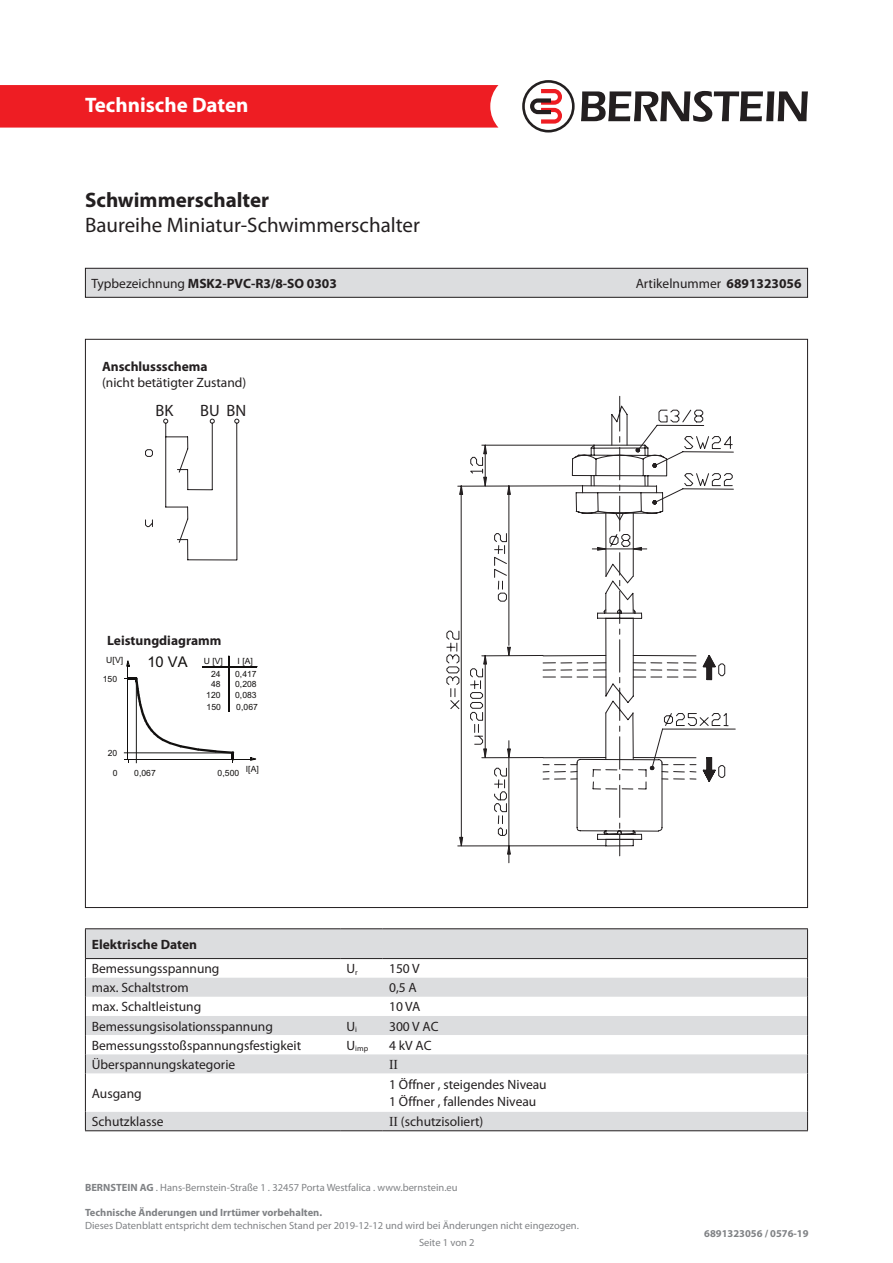
<style>
.page{position:relative;width:893px;height:1263px;background:#fff}
.page>*{position:absolute;margin:0;border:0;box-sizing:border-box;transform-origin:0 0}
.t1{font:21px "Myriad Pro";color:#231f20}
.t2{font:700 21px "Myriad Pro";color:#231f20}
.t3{font:700 21px "Myriad Pro";color:#fff}
.t4{font:16.5px "Myriad Pro";color:#231f20}
.t5{font:14.7px "Arial";color:#110f0e}
.t6{font:13.5px/16.2px "Myriad Pro";color:#231f20}
.t7{font:700 13.5px "Myriad Pro";color:#231f20}
.t8{font:13.5px "Times New Roman";color:#231f20}
.t9{font:10.5px "Myriad Pro";color:#808285}
.t10{font:700 10.5px "Myriad Pro";color:#808285}
.t11{font:8.55px "Arial";letter-spacing:-.005em;color:#110f0e}
.t12{font:7.8px "Myriad Pro";color:#231f20}
.s1{font-weight:400}
.s2{font-weight:700}
.s3{font-family:"Times New Roman"}
</style>
<div class="page">
<div style="left:0;top:85px;width:498px;height:43px;background:#ee1d23"></div>
<svg style="left:581px;top:91px;width:227px;height:31px"></svg>
<svg style="left:522px;top:80px;width:53px;height:53px"></svg>
<svg style="left:145px;top:418px;width:95px;height:142px"></svg>
<hr style="left:508px;top:741px;width:1px;height:122px;background:#231f20">
<svg style="left:446px;top:409px;width:288px;height:445px"></svg>
<hr style="left:203px;top:666px;width:54px;height:1px;background:#110f0e">
<hr style="left:228px;top:656px;width:1px;height:55px;background:#110f0e">
<hr style="left:128px;top:759px;width:127px;height:1px;background:#110f0e">
<hr style="left:124px;top:752px;width:108px;height:1px;background:#191917">
<hr style="left:127px;top:661px;width:1px;height:98px;background:#110f0e">
<svg style="left:126px;top:661px;width:4px;height:6px"></svg>
<svg style="left:250px;top:757px;width:6px;height:4px"></svg>
<svg style="left:125px;top:677px;width:109px;height:86px"></svg>
<div style="left:85px;top:268px;width:722px;height:29px;background:#dcdddf"></div>
<div style="left:85px;top:268px;width:723px;height:30px;border:1px solid #231f20"></div>
<div style="left:86px;top:1112px;width:721px;height:18px;background:#dcdddf"></div>
<svg style="left:86px;top:1073px;width:721px;height:1px"></svg>
<hr style="left:807px;top:1073px;width:1px;height:39px;background:#231f20">
<hr style="left:85px;top:928px;width:255px;height:1px;background:#231f20">
<hr style="left:340px;top:928px;width:43px;height:1px;background:#231f20">
<hr style="left:383px;top:928px;width:425px;height:1px;background:#231f20">
<svg style="left:85px;top:929px;width:723px;height:144px"></svg>
<hr style="left:85px;top:958px;width:255px;height:1px;background:#231f20">
<hr style="left:340px;top:958px;width:43px;height:1px;background:#231f20">
<hr style="left:383px;top:958px;width:425px;height:1px;background:#231f20">
<svg style="left:85px;top:1112px;width:1px;height:18px"></svg>
<svg style="left:807px;top:1112px;width:1px;height:18px"></svg>
<hr style="left:85px;top:1130px;width:255px;height:1px;background:#231f20">
<hr style="left:340px;top:1130px;width:43px;height:1px;background:#231f20">
<hr style="left:383px;top:1130px;width:425px;height:1px;background:#231f20">
<hr style="left:85px;top:1073px;width:1px;height:39px;background:#231f20">
<h1 class="t3" style="left:85px;top:91px;width:165px">Technische Daten</h1>
<p class="t2" style="left:85px;top:186px;width:186px">Schwimmerschalter</p>
<p class="t1" style="left:85px;top:212px;width:336px">Baureihe Miniatur-Schwimmerschalter</p>
<p class="t7" style="left:91px;top:274px;width:247px"><span class="s1">Typbezeichnung</span> MSK2-PVC-R3/8-SO 0303</p>
<p class="t6" style="left:636px;top:275px;width:167px">Artikelnummer <span class="s2">6891323056</span></p>
<p class="t6" style="left:102px;top:358px;width:146px"><span class="s2">Anschlussschema<br></span>(nicht betätigter Zustand)</p>
<p class="t4" style="left:156px;top:401px;width:19px">BK</p>
<p class="t4" style="left:200px;top:401px;width:48px">BU BN</p>
<p class="t7" style="left:107px;top:631px;width:116px">Leistungdiagramm</p>
<p class="t11" style="left:106px;top:654px;width:18px">U[V]</p>
<p class="t5" style="left:147px;top:652px;width:42px">10 VA</p>
<p class="t11" style="left:103px;top:673px;width:16px">150</p>
<p class="t11" style="left:108px;top:747px;width:11px">20</p>
<p class="t11" style="left:204px;top:655px;width:21px">U [V]</p>
<p class="t11" style="left:237px;top:655px;width:17px">I [A]</p>
<p class="t11" style="left:211px;top:668px;width:11px">24</p>
<p class="t11" style="left:235px;top:668px;width:23px">0,417</p>
<p class="t11" style="left:211px;top:678px;width:11px">48</p>
<p class="t11" style="left:235px;top:678px;width:23px">0,208</p>
<p class="t11" style="left:206px;top:690px;width:16px">120</p>
<p class="t11" style="left:235px;top:690px;width:23px">0,083</p>
<p class="t11" style="left:207px;top:701px;width:16px">150</p>
<p class="t11" style="left:236px;top:701px;width:23px">0,067</p>
<p class="t11" style="left:246px;top:763px;width:14px">I[A]</p>
<p class="t11" style="left:113px;top:767px;width:6px">0</p>
<p class="t11" style="left:218px;top:767px;width:23px">0,500</p>
<p class="t11" style="left:134px;top:767px;width:23px">0,067</p>
<p class="t7" style="left:92px;top:935px;width:107px">Elektrische Daten</p>
<p class="t6" style="left:92px;top:960px;width:129px">Bemessungsspannung</p>
<p class="t6" style="left:347px;top:960px;width:13px">U<sub>r</sub></p>
<p class="t6" style="left:389px;top:960px;width:32px">150 V</p>
<p class="t6" style="left:92px;top:979px;width:98px">max. Schaltstrom</p>
<p class="t6" style="left:389px;top:979px;width:29px">0,5 A</p>
<p class="t6" style="left:92px;top:999px;width:111px">max. Schaltleistung</p>
<p class="t6" style="left:389px;top:999px;width:33px">10 VA</p>
<p class="t6" style="left:92px;top:1018px;width:183px">Bemessungsisolationsspannung</p>
<p class="t6" style="left:347px;top:1018px;width:12px">U<sub>i</sub></p>
<p class="t6" style="left:389px;top:1018px;width:51px">300 V AC</p>
<p class="t6" style="left:92px;top:1037px;width:211px">Bemessungsstoßspannungsfestigkeit</p>
<p class="t12" style="left:347px;top:1044px;width:23px"><sup>U</sup>imp</p>
<p class="t6" style="left:389px;top:1037px;width:44px">4 kV AC</p>
<p class="t6" style="left:92px;top:1056px;width:145px">Überspannungskategorie</p>
<p class="t8" style="left:389px;top:1054px;width:10px">II</p>
<p class="t6" style="left:92px;top:1085px;width:51px">Ausgang</p>
<p class="t6" style="left:389px;top:1077px;width:159px">1 Öffner , steigendes Niveau<br>1 Öffner , fallendes Niveau</p>
<p class="t6" style="left:92px;top:1113px;width:73px">Schutzklasse</p>
<p class="t6" style="left:389px;top:1113px;width:96px"><span class="s3">II</span> (schutzisoliert)</p>
<p class="t9" style="left:85px;top:1181px;width:374px"><span class="s2">BERNSTEIN AG</span> . Hans-Bernstein-Straße 1 . 32457 Porta Westfalica . www.bernstein.eu</p>
<p class="t10" style="left:85px;top:1206px;width:239px">Technische Änderungen und Irrtümer vorbehalten.</p>
<p class="t9" style="left:85px;top:1219px;width:495px">Dieses Datenblatt entspricht dem technischen Stand per 2019-12-12 und wird bei Änderungen nicht eingezogen.</p>
<p class="t9" style="left:419px;top:1236px;width:57px">Seite 1 von 2</p>
<p class="t10" style="left:704px;top:1227px;width:106px">6891323056 / 0576-19</p>
</div>
